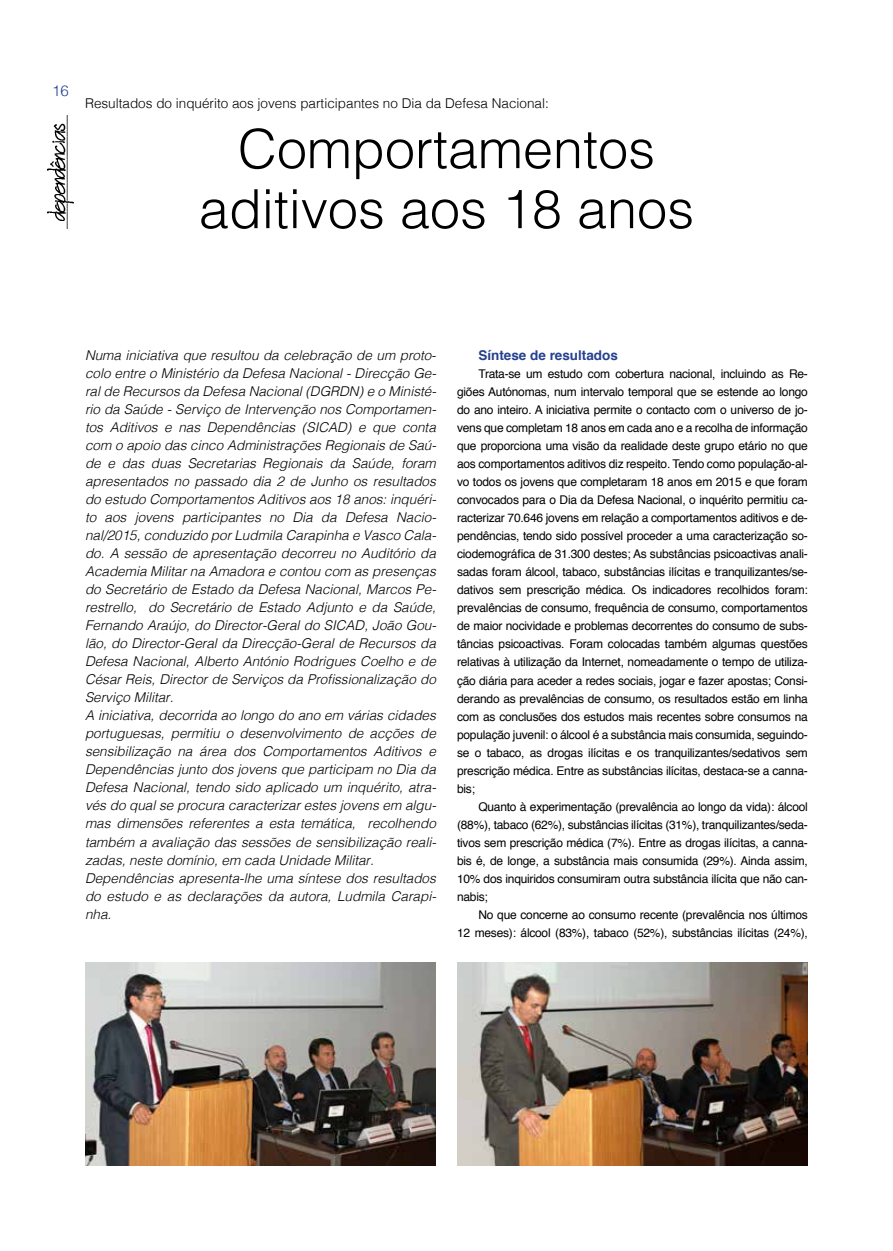
<style>
.page{position:relative;width:893px;height:1251px;background:#fff}
.page>*{position:absolute;margin:0;border:0;box-sizing:border-box;transform-origin:0 0}
.t1{font:300 54px/60px "Helvetica";color:#000;text-align:center}
.t2{font:300 15px "Helvetica";color:#25408f}
.t3{font:italic 300 13.5px/18px "Helvetica";color:#000}
.t4{font:300 13.5px "Helvetica";color:#000}
.t5{font:700 13.5px "Helvetica";color:#25408f}
.t6{font:12px/18px "Helvetica";letter-spacing:-.02em;color:#000;text-align:justify}
</style>
<div class="page">
<img style="left:48px;top:115px;width:25px;height:113px">
<img style="left:85px;top:962px;width:351px;height:203px">
<img style="left:457px;top:962px;width:351px;height:203px">
<p class="t2" style="left:52px;top:78px;width:18px">16</p>
<p class="t4" style="left:85px;top:92px;width:465px">Resultados do inquérito aos jovens participantes no Dia da Defesa Nacional:</p>
<h1 class="t1" style="left:199px;top:115px;width:497px">Comportamentos aditivos aos 18 anos</h1>
<p class="t3" style="left:85px;top:345px;width:353px">Numa iniciativa que resultou da celebração de um proto&shy;colo entre o Ministério da Defesa Nacional - Direcção Ge&shy;ral de Recursos da Defesa Nacional (DGRDN) e o Ministé&shy;rio da Saúde - Serviço de Intervenção nos Comportamen&shy;tos Aditivos e nas Dependências (SICAD) e que conta com o apoio das cinco Administrações Regionais de Saú&shy;de e das duas Secretarias Regionais da Saúde, foram apresentados no passado dia 2 de Junho os resultados do estudo Comportamentos Aditivos aos 18 anos: inquéri&shy;to aos jovens participantes no Dia da Defesa Nacio&shy;nal/2015, conduzido por Ludmila Carapinha e Vasco Cala&shy;do. A sessão de apresentação decorreu no Auditório da Academia Militar na Amadora e contou com as presenças do Secretário de Estado da Defesa Nacional, Marcos Pe&shy;restrello, do Secretário de Estado Adjunto e da Saúde, Fernando Araújo, do Director-Geral do SICAD, João Gou&shy;lão, do Director-Geral da Direcção-Geral de Recursos da Defesa Nacional, Alberto António Rodrigues Coelho e de César Reis, Director de Serviços da Profissionalização do Serviço Militar.<br>A iniciativa, decorrida ao longo do ano em várias cidades portuguesas, permitiu o desenvolvimento de acções de sensibilização na área dos Comportamentos Aditivos e Dependências junto dos jovens que participam no Dia da Defesa Nacional, tendo sido aplicado um inquérito, atra&shy;vés do qual se procura caracterizar estes jovens em algu&shy;mas dimensões referentes a esta temática, recolhendo também a avaliação das sessões de sensibilização reali&shy;zadas, neste domínio, em cada Unidade Militar.<br>Dependências apresenta-lhe uma síntese dos resultados do estudo e as declarações da autora, Ludmila Carapi&shy;nha.</p>
<p class="t5" style="left:478px;top:344px;width:141px">Síntese de resultados</p>
<p class="t6" style="left:457px;top:365px;width:352px;text-indent:21px">Trata-se um estudo com cobertura nacional, incluindo as Re&shy;giões Autónomas, num intervalo temporal que se estende ao longo do ano inteiro. A iniciativa permite o contacto com o universo de jo&shy;vens que completam 18 anos em cada ano e a recolha de informação que proporciona uma visão da realidade deste grupo etário no que aos comportamentos aditivos diz respeito. Tendo como população-al&shy;vo todos os jovens que completaram 18 anos em 2015 e que foram convocados para o Dia da Defesa Nacional, o inquérito permitiu ca&shy;racterizar 70.646 jovens em relação a comportamentos aditivos e de&shy;pendências, tendo sido possível proceder a uma caracterização so&shy;ciodemográfica de 31.300 destes; As substâncias psicoactivas anali&shy;sadas foram álcool, tabaco, substâncias ilícitas e tranquilizantes/se&shy;dativos sem prescrição médica. Os indicadores recolhidos foram: prevalências de consumo, frequência de consumo, comportamentos de maior nocividade e problemas decorrentes do consumo de subs&shy;tâncias psicoactivas. Foram colocadas também algumas questões relativas à utilização da Internet, nomeadamente o tempo de utiliza&shy;ção diária para aceder a redes sociais, jogar e fazer apostas; Consi&shy;derando as prevalências de consumo, os resultados estão em linha com as conclusões dos estudos mais recentes sobre consumos na população juvenil: o álcool é a substância mais consumida, seguindo&shy;se o tabaco, as drogas ilícitas e os tranquilizantes/sedativos sem prescrição médica. Entre as substâncias ilícitas, destaca-se a canna&shy;bis;</p>
<p class="t6" style="left:457px;top:797px;width:352px;text-indent:21px">Quanto à experimentação (prevalência ao longo da vida): álcool (88%), tabaco (62%), substâncias ilícitas (31%), tranquilizantes/seda&shy;tivos sem prescrição médica (7%). Entre as drogas ilícitas, a canna&shy;bis é, de longe, a substância mais consumida (29%). Ainda assim, 10% dos inquiridos consumiram outra substância ilícita que não can&shy;nabis;</p>
<p class="t6" style="left:457px;top:905px;width:352px;text-align:right">No que concerne ao consumo recente (prevalência nos últimos<br>12 meses): álcool (83%), tabaco (52%), substâncias ilícitas (24%),</p>
</div>
